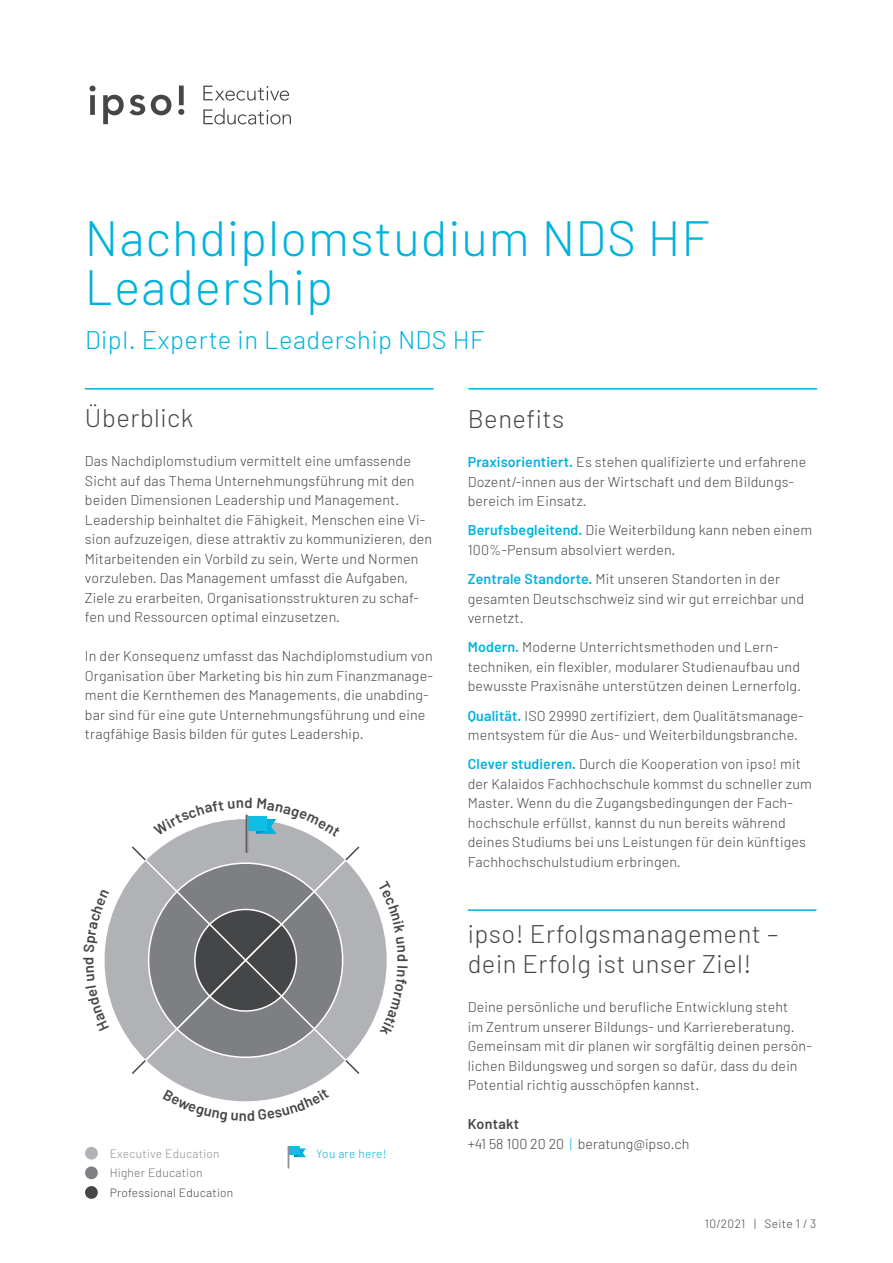
<style>
.page{position:relative;width:893px;height:1263px;background:#fff}
.page>*{position:absolute;margin:0;border:0;box-sizing:border-box;transform-origin:0 0}
.t1{font:300 49.5px/49.5px "Barlow";letter-spacing:.02em;color:#00b2dd}
.t2{font:300 25.5px/30px "Barlow";letter-spacing:.02em;color:#454647}
.t3{font:300 25.5px "Barlow";letter-spacing:.02em;color:#00b2dd}
.t4{font:600 14.7px "Barlow";color:#454647}
.t5{font:300 14.25px/19.5px "Barlow";letter-spacing:.01em;color:#454647}
.t6{font:300 12px "Barlow";letter-spacing:.02em;color:#454647}
.t7{font:300 12px "Barlow";letter-spacing:.02em;color:#8d8f92}
.t8{font:300 12px "Barlow";letter-spacing:.02em;color:#6c6c6f}
.t9{font:300 12px "Barlow";letter-spacing:.02em;color:#00b2dd}
.s1{font-weight:600;color:#00b2dd}
.s2{font-weight:600}
.s3{color:#00b2dd}
</style>
<div class="page">
<hr style="left:85px;top:388px;width:349px;height:1px;background:#00b2dd">
<hr style="left:468px;top:388px;width:349px;height:1px;background:#00b2dd">
<hr style="left:468px;top:909px;width:348px;height:2px;background:#00b2dd">
<svg style="left:104px;top:879px;width:274px;height:210px"></svg>
<div style="left:85px;top:1147px;width:13px;height:12px;background:#b1b2b6;border-radius:50%"></div>
<div style="left:85px;top:1166px;width:13px;height:13px;background:#7d7f82;border-radius:50%"></div>
<div style="left:85px;top:1186px;width:13px;height:13px;background:#454647;border-radius:50%"></div>
<svg style="left:288px;top:1146px;width:18px;height:23px"></svg>
<svg style="left:89px;top:86px;width:7px;height:29px"></svg>
<svg style="left:178px;top:86px;width:6px;height:29px"></svg>
<svg style="left:151px;top:95px;width:20px;height:20px"></svg>
<svg style="left:103px;top:95px;width:21px;height:29px"></svg>
<svg style="left:130px;top:95px;width:15px;height:20px"></svg>
<svg style="left:203px;top:86px;width:86px;height:15px"></svg>
<svg style="left:203px;top:108px;width:88px;height:16px"></svg>
<svg style="left:188px;top:1089px;width:115px;height:13px"></svg>
<svg style="left:104px;top:966px;width:5px;height:65px"></svg>
<svg style="left:104px;top:889px;width:5px;height:63px"></svg>
<svg style="left:130px;top:814px;width:231px;height:262px;background:#9c9ea1"></svg>
<svg style="left:378px;top:912px;width:9px;height:97px"></svg>
<h1 class="t1" style="left:85px;top:212px;width:626px">Nachdiplomstudium NDS HF<br>Leadership</h1>
<h2 class="t3" style="left:85px;top:324px;width:401px">Dipl. Experte in Leadership NDS HF</h2>
<h2 class="t2" style="left:85px;top:402px;width:110px">Überblick</h2>
<p class="t5" style="left:85px;top:451px;width:349px">Das Nachdiplomstudium vermittelt eine umfassende Sicht auf das Thema Unternehmungsführung mit den beiden Dimensionen Leadership und Management.<br>Leadership beinhaltet die Fähigkeit, Menschen eine Vi&shy;sion aufzuzeigen, diese attraktiv zu kommunizieren, den Mitarbeitenden ein Vorbild zu sein, Werte und Normen vorzuleben. Das Management umfasst die Aufgaben, Ziele zu erarbeiten, Organisationsstrukturen zu schaf&shy;fen und Ressourcen optimal einzusetzen.</p>
<p class="t5" style="left:85px;top:646px;width:349px">In der Konsequenz umfasst das Nachdiplomstudium von Organisation über Marketing bis hin zum Finanzmanage&shy;ment die Kernthemen des Managements, die unabding&shy;bar sind für eine gute Unternehmungsführung und eine tragfähige Basis bilden für gutes Leadership.</p>
<p class="t4" style="left:79px;top:964px;width:10px;rotate:-90deg">d</p>
<p class="t7" style="left:110px;top:1146px;width:111px">Executive Education</p>
<p class="t9" style="left:316px;top:1146px;width:72px">You are here!</p>
<p class="t8" style="left:110px;top:1165px;width:94px">Higher Education</p>
<p class="t6" style="left:110px;top:1185px;width:125px">Professional Education</p>
<h2 class="t2" style="left:468px;top:403px;width:98px">Benefits</h2>
<p class="t5" style="left:468px;top:452px;width:340px"><span class="s1">Praxisorientiert.</span> Es stehen qualifizierte und erfahrene<br>Dozent/-innen aus der Wirtschaft und dem Bildungs&shy;bereich im Einsatz.</p>
<p class="t5" style="left:468px;top:520px;width:346px"><span class="s1">Berufsbegleitend.</span> Die Weiterbildung kann neben einem<br>100%-Pensum absolviert werden.</p>
<p class="t5" style="left:468px;top:569px;width:338px"><span class="s1">Zentrale Standorte.</span> Mit unseren Standorten in der gesamten Deutschschweiz sind wir gut erreichbar und vernetzt.</p>
<p class="t5" style="left:468px;top:637px;width:335px"><span class="s1">Modern.</span> Moderne Unterrichtsmethoden und Lern&shy;techniken, ein flexibler, modularer Studienaufbau und bewusste Praxisnähe unterstützen deinen Lernerfolg.</p>
<p class="t5" style="left:468px;top:705px;width:338px"><span class="s1">Qualität.</span> ISO 29990 zertifiziert, dem Qualitätsmanage&shy;mentsystem für die Aus- und Weiterbildungsbranche.</p>
<p class="t5" style="left:468px;top:754px;width:346px"><span class="s1">Clever studieren.</span> Durch die Kooperation von ipso! mit der Kalaidos Fachhochschule kommst du schneller zum Master. Wenn du die Zugangsbedingungen der Fach&shy;hochschule erfüllst, kannst du nun bereits während deines Studiums bei uns Leistungen für dein künftiges Fachhochschulstudium erbringen.</p>
<h2 class="t2" style="left:468px;top:918px;width:312px">ipso! Erfolgsmanagement – dein Erfolg ist unser Ziel!</h2>
<p class="t5" style="left:468px;top:997px;width:346px">Deine persönliche und berufliche Entwicklung steht<br>im Zentrum unserer Bildungs- und Karriereberatung.<br>Gemeinsam mit dir planen wir sorgfältig deinen persön&shy;lichen Bildungsweg und sorgen so dafür, dass du dein Potential richtig ausschöpfen kannst.</p>
<p class="t5" style="left:468px;top:1114px;width:223px"><span class="s2">Kontakt<br></span>+41 58 100 20 20 <span class="s3">|</span> beratung@ipso.ch</p>
<p class="t6" style="left:705px;top:1216px;width:113px">10/2021 | Seite 1 / 3</p>
</div>
